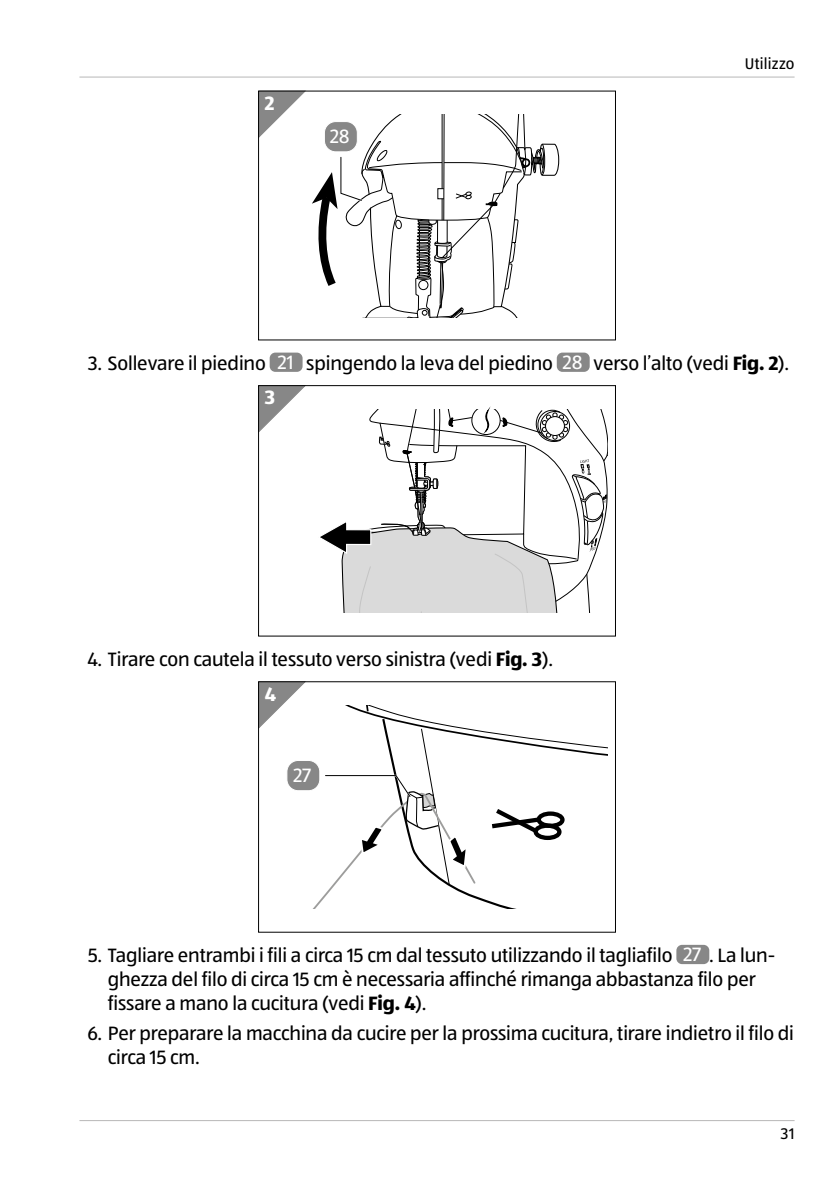
<style>
.page{position:relative;width:840px;height:1191px;background:#fff}
.page>*{position:absolute;margin:0;border:0;box-sizing:border-box;transform-origin:0 0}
.t1{font:20px/24px "ALDISUEDOT";letter-spacing:-.005em;color:#000}
.t2{font:20px "ALDISUEDOT";color:#fff}
.t3{font:700 20px "ALDISUEDOT";color:#fff}
.t4{font:16px "ALDISUEDOT";letter-spacing:.01em;color:#000}
.s1{color:#fff}
.s2{font-weight:700}
.s3{font-weight:700;color:#fff}
</style>
<div class="page">
<hr style="left:79px;top:77px;width:715px;height:1px;background:#b8b7b7">
<hr style="left:79px;top:1120px;width:715px;height:1px;background:#b8b7b7">
<svg style="left:258px;top:90px;width:48px;height:47px"></svg>
<div style="left:265px;top:94px;width:20px;height:16px;background:#878787"></div>
<hr style="left:365px;top:318px;width:42px;height:1px;background:#000">
<svg style="left:312px;top:115px;width:232px;height:203px"></svg>
<div style="left:269px;top:352px;width:33px;height:20px;background:#878787;border-radius:6px"></div>
<div style="left:556px;top:352px;width:33px;height:20px;background:#878787;border-radius:6px"></div>
<svg style="left:258px;top:385px;width:349px;height:227px"></svg>
<svg style="left:258px;top:681px;width:349px;height:227px"></svg>
<div style="left:287px;top:760px;width:32px;height:30px;background:#878787;border-radius:11px"></div>
<div style="left:286px;top:760px;width:34px;height:31px;border:1px solid #fff;border-radius:11px"></div>
<div style="left:676px;top:944px;width:33px;height:20px;background:#878787;border-radius:6px"></div>
<p class="t3" style="left:265px;top:90px;width:11px">2</p>
<p class="t2" style="left:330px;top:124px;width:21px">28</p>
<p class="t4" style="left:744px;top:53px;width:51px">Utilizzo</p>
<p class="t1" style="left:265px;top:345px;width:525px;line-height:34.4px;text-indent:-176px">3. Sollevare il piedino <span class="s1">21</span> spingendo la leva del piedino <span class="s1">28</span> verso l’alto (vedi <span class="s2">Fig. 2</span>).<br><span class="s3">3</span></p>
<p class="t1" style="left:265px;top:641px;width:290px;line-height:34.4px;text-indent:-177px">4. Tirare con cautela il tessuto verso sinistra (vedi <span class="s2">Fig. 3</span>).<br><span class="s3">4</span></p>
<p class="t2" style="left:293px;top:762px;width:19px">27</p>
<p class="t1" style="left:108px;top:943px;width:668px;text-indent:-20px">5. Tagliare entrambi i fili a circa 15 cm dal tessuto utilizzando il tagliafilo <span class="s1">27</span> . La lun&shy;ghezza del filo di circa 15 cm è necessaria affinché rimanga abbastanza filo per fissare a mano la cucitura (vedi <span class="s2">Fig. 4</span>).</p>
<p class="t1" style="left:108px;top:1020px;width:687px;text-indent:-20px">6. Per preparare la macchina da cucire per la prossima cucitura, tirare indietro il filo di circa 15 cm.</p>
<p class="t4" style="left:780px;top:1123px;width:15px">31</p>
</div>
